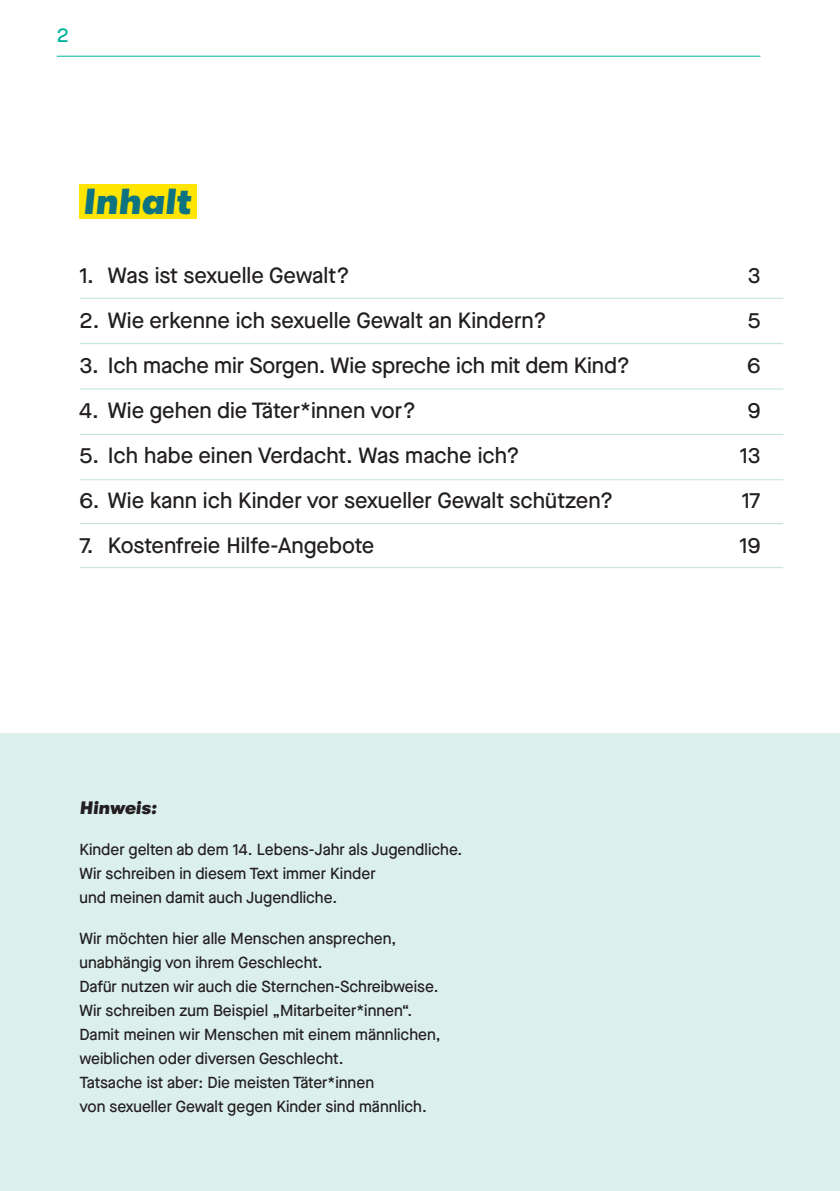
<style>
.page{position:relative;width:840px;height:1191px;background:#fff}
.page>*{position:absolute;margin:0;border:0;box-sizing:border-box;transform-origin:0 0}
.t1{font:36.2px "GT Walsheim Bl Ob";color:#0e7381}
.t2{font:500 22px "Maison Neue";color:#231f20}
.t3{font:500 20px "Maison Neue";color:#00b19d}
.t4{font:18px "GT Walsheim Bl Ob";color:#231f20}
.blau{font:500 16px/24px "Maison Neue";color:#231f20}
</style>
<div class="page">
<div style="left:0;top:733px;width:839px;height:458px;background:#dbefec"></div>
<div style="left:79px;top:184px;width:118px;height:34px;background:#ffe501"></div>
<hr style="left:79px;top:298px;width:703px;height:1px;background:#bce2dc">
<hr style="left:79px;top:343px;width:703px;height:1px;background:#bce2dc">
<hr style="left:79px;top:388px;width:703px;height:1px;background:#bce2dc">
<hr style="left:79px;top:434px;width:703px;height:1px;background:#bce2dc">
<hr style="left:79px;top:479px;width:703px;height:1px;background:#bce2dc">
<hr style="left:79px;top:523px;width:703px;height:1px;background:#bce2dc">
<hr style="left:79px;top:567px;width:703px;height:1px;background:#bce2dc">
<hr style="left:57px;top:56px;width:703px;height:1px;background:#00b19d">
<p class="t3" style="left:57px;top:21px;width:13px">2</p>
<h2 class="t1" style="left:83px;top:181px;width:109px">Inhalt</h2>
<p class="t2" style="left:108px;top:260px;width:243px">Was ist sexuelle Gewalt?</p>
<p class="t2" style="left:79px;top:260px;width:16px">1.</p>
<p class="t2" style="left:79px;top:305px;width:468px">2. Wie erkenne ich sexuelle Gewalt an Kindern?</p>
<p class="t2" style="left:79px;top:350px;width:551px">3. Ich mache mir Sorgen. Wie spreche ich mit dem Kind?</p>
<p class="t2" style="left:79px;top:395px;width:338px">4. Wie gehen die Täter*innen vor?</p>
<p class="t2" style="left:79px;top:440px;width:441px">5. Ich habe einen Verdacht. Was mache ich?</p>
<p class="t2" style="left:79px;top:485px;width:535px">6. Wie kann ich Kinder vor sexueller Gewalt schützen?</p>
<p class="t2" style="left:79px;top:530px;width:16px">7.</p>
<p class="t2" style="left:108px;top:530px;width:268px">Kostenfreie Hilfe-Angebote</p>
<h3 class="t4" style="left:79px;top:797px;width:79px">Hinweis:</h3>
<p class="blau" style="left:79px;top:837px;width:384px">Kinder gelten ab dem 14. Lebens-Jahr als Jugendliche.<br>Wir schreiben in diesem Text immer Kinder<br>und meinen damit auch Jugendliche.</p>
<p class="blau" style="left:79px;top:926px;width:362px">Wir möchten hier alle Menschen ansprechen, unabhängig von ihrem Geschlecht.<br>Dafür nutzen wir auch die Sternchen-Schreibweise.<br>Wir schreiben zum Beispiel „Mitarbeiter*innen“.<br>Damit meinen wir Menschen mit einem männlichen, weiblichen oder diversen Geschlecht.<br>Tatsache ist aber: Die meisten Täter*innen<br>von sexueller Gewalt gegen Kinder sind männlich.</p>
<p class="t2" style="left:747px;top:260px;width:14px">3</p>
<p class="t2" style="left:747px;top:305px;width:14px">5</p>
<p class="t2" style="left:746px;top:350px;width:15px">6</p>
<p class="t2" style="left:747px;top:395px;width:14px">9</p>
<p class="t2" style="left:739px;top:440px;width:22px">13</p>
<p class="t2" style="left:741px;top:485px;width:20px">17</p>
<p class="t2" style="left:739px;top:530px;width:23px">19</p>
</div>
